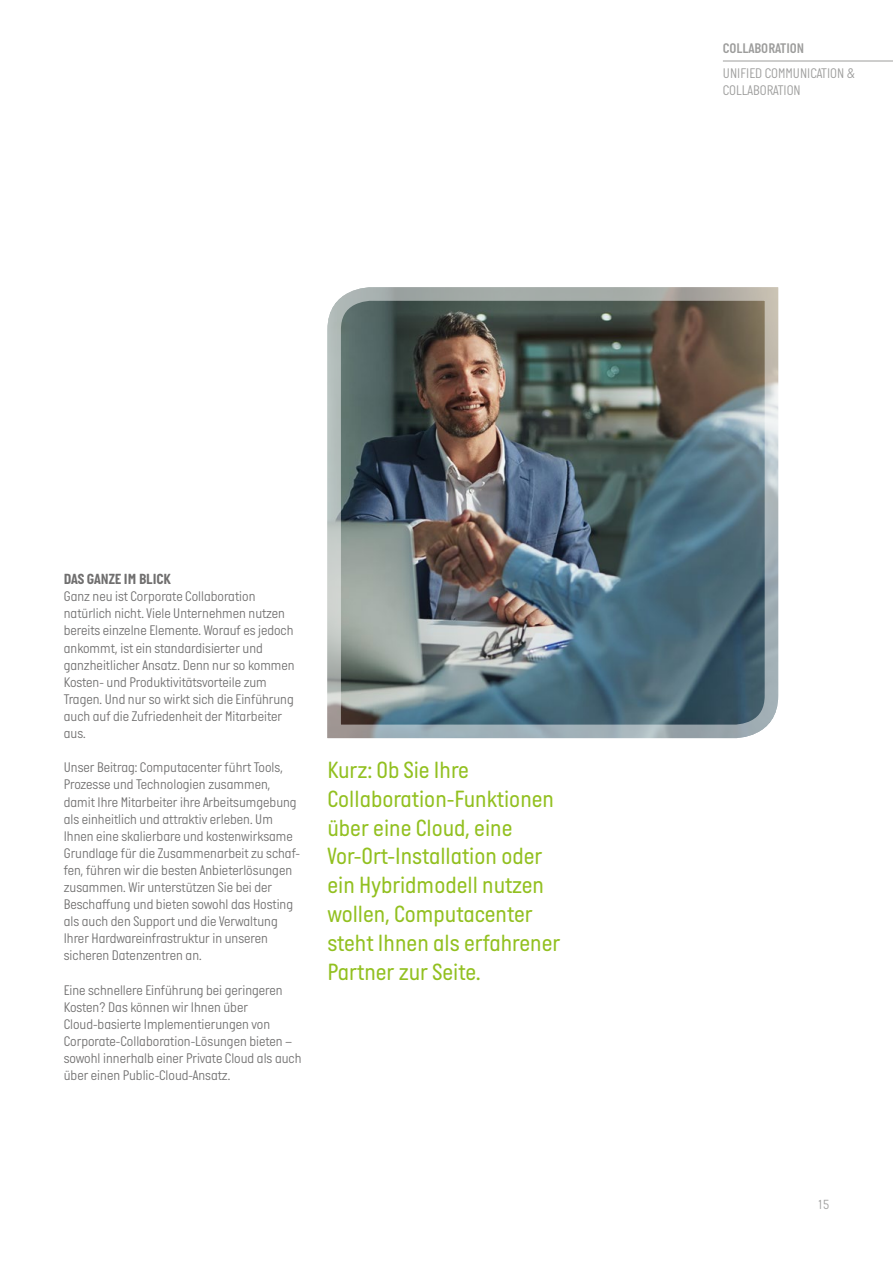
<style>
.page{position:relative;width:893px;height:1263px;background:#fff}
.page>*{position:absolute;margin:0;border:0;box-sizing:border-box;transform-origin:0 0}
.t1{font:24px/28.8px "Italian Plate No One";color:#92c020}
.t2{font:700 15px "Italian Plate No One";color:#706f6f}
.t3{font:300 14.25px/17.1px "Italian Plate No One";color:#706f6f}
.t4{font:300 14.25px/17.1px "Italian Plate No One";color:#9d9d9c}
.t5{font:14.25px "Italian Plate No One D Bd";color:#9d9d9c}
.t6{font:300 13.5px "Italian Plate No One";color:#9d9d9c}
</style>
<div class="page">
<img style="left:327px;top:287px;width:452px;height:452px">
<hr style="left:723px;top:61px;width:170px;height:1px;background:#9d9d9c">
<p class="t5" style="left:723px;top:41px;width:83px">COLLABORATION</p>
<p class="t4" style="left:723px;top:65px;width:134px">UNIFIED COMMUNICATION &amp;<br>COLLABORATION</p>
<p class="t2" style="left:64px;top:571px;width:109px">DAS GANZE IM BLICK</p>
<p class="t3" style="left:64px;top:588px;width:232px">Ganz neu ist Corporate Collaboration natürlich nicht. Viele Unternehmen nutzen bereits einzelne Elemente. Worauf es jedoch ankommt, ist ein standardisierter und ganzheitlicher Ansatz. Denn nur so kommen Kosten- und Produktivitätsvorteile zum Tragen. Und nur so wirkt sich die Einführung auch auf die Zufriedenheit der Mitarbeiter aus.</p>
<p class="t3" style="left:64px;top:759px;width:238px">Unser Beitrag: Computacenter führt Tools, Prozesse und Technologien zusammen, damit Ihre Mitarbeiter ihre Arbeitsumgebung als einheitlich und attraktiv erleben. Um Ihnen eine skalierbare und kostenwirksame Grundlage für die Zusammenarbeit zu schaf&shy;fen, führen wir die besten Anbieterlösungen zusammen. Wir unterstützen Sie bei der Beschaffung und bieten sowohl das Hosting als auch den Support und die Verwaltung Ihrer Hardwareinfrastruktur in unseren sicheren Datenzentren an.</p>
<p class="t3" style="left:64px;top:982px;width:239px">Eine schnellere Einführung bei geringeren Kosten? Das können wir Ihnen über Cloud-basierte Implementierungen von Corporate-Collaboration-Lösungen bieten – sowohl innerhalb einer Private Cloud als auch über einen Public-Cloud-Ansatz.</p>
<h1 class="t1" style="left:327px;top:755px;width:234px">Kurz: Ob Sie Ihre<br>Collaboration-Funktionen über eine Cloud, eine<br>Vor-Ort-Installation oder ein Hybridmodell nutzen wollen, Computacenter steht Ihnen als erfahrener<br>Partner zur Seite.</h1>
<p class="t6" style="left:817px;top:1197px;width:14px">15</p>
</div>
